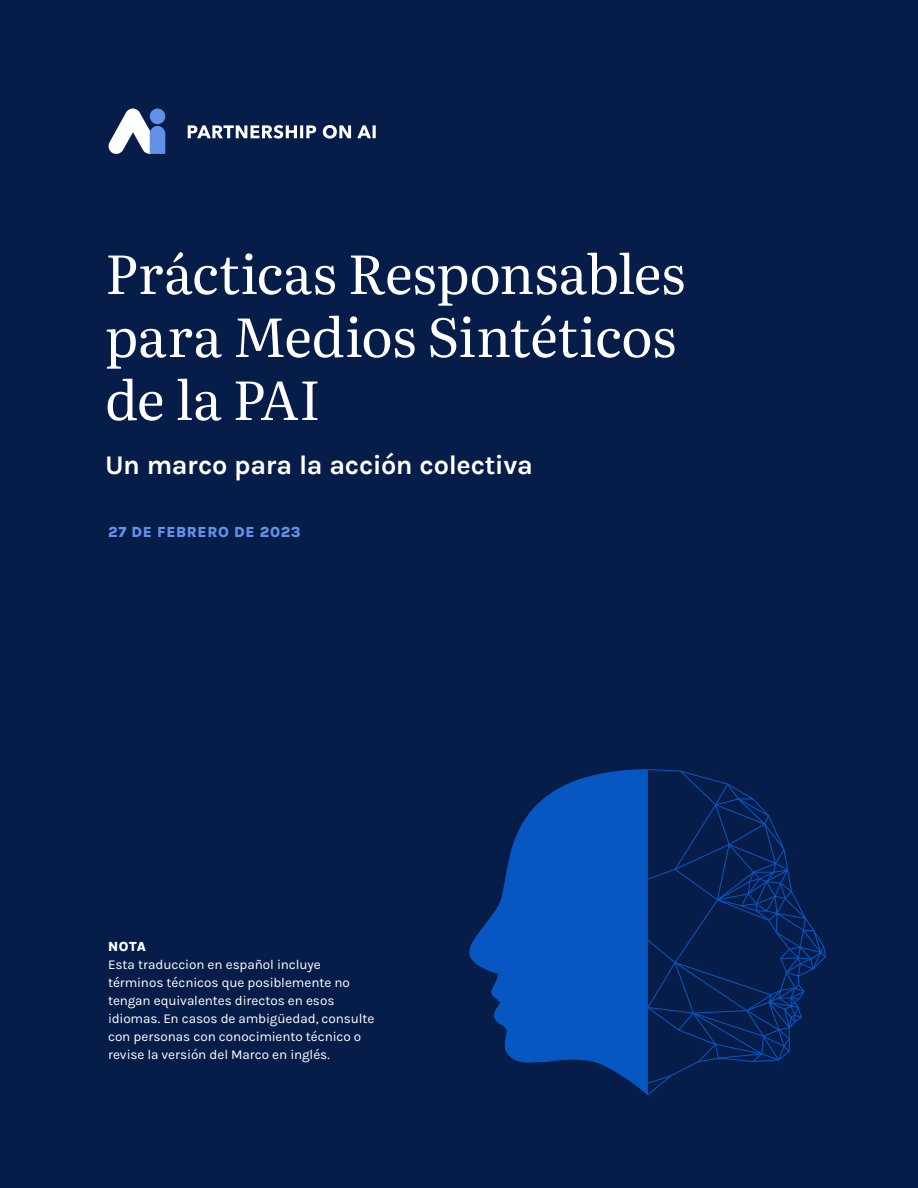
<style>
.page{position:relative;width:918px;height:1188px;background:#071d49}
.page>*{position:absolute;margin:0;border:0;box-sizing:border-box;transform-origin:0 0}
.t1{font:54px/63px "Literata";letter-spacing:-.01em;color:#fff}
.subtitle{font:700 27px "Karla";letter-spacing:-.015em;color:#fff}
.pub_date{font:800 15px "Karla";letter-spacing:.04em;color:#6490e8}
.body_-_single_space{font:13.5px/18px "Karla";letter-spacing:-.005em;color:#fff}
.body_-_single_space-2{font:800 13.5px "Karla";color:#fff}
</style>
<div class="page">
<svg style="left:188px;top:125px;width:188px;height:14px"></svg>
<svg style="left:108px;top:109px;width:57px;height:45px"></svg>
<div style="left:150px;top:109px;width:15px;height:15px;background:#6390e7;border-radius:50%"></div>
<svg style="left:649px;top:1075px;width:23px;height:9px"></svg>
<svg style="left:469px;top:769px;width:180px;height:326px;fill:#0757c3"></svg>
<svg style="left:647px;top:769px;width:179px;height:294px"></svg>
<p class="t1" style="left:105px;top:239px;width:582px">Prácticas Responsables para Medios Sintéticos de la PAI</p>
<p class="subtitle" style="left:105px;top:448px;width:429px">Un marco para la acción colectiva</p>
<p class="pub_date" style="left:108px;top:522px;width:194px">27 DE FEBRERO DE 2023</p>
<p class="body_-_single_space-2" style="left:108px;top:938px;width:40px">NOTA</p>
<p class="body_-_single_space" style="left:108px;top:955px;width:268px">Esta traduccion en español incluye términos técnicos que posiblemente no tengan equivalentes directos en esos idiomas. En casos de ambigüedad, consulte con personas con conocimiento técnico o revise la versión del Marco en inglés.</p>
</div>
